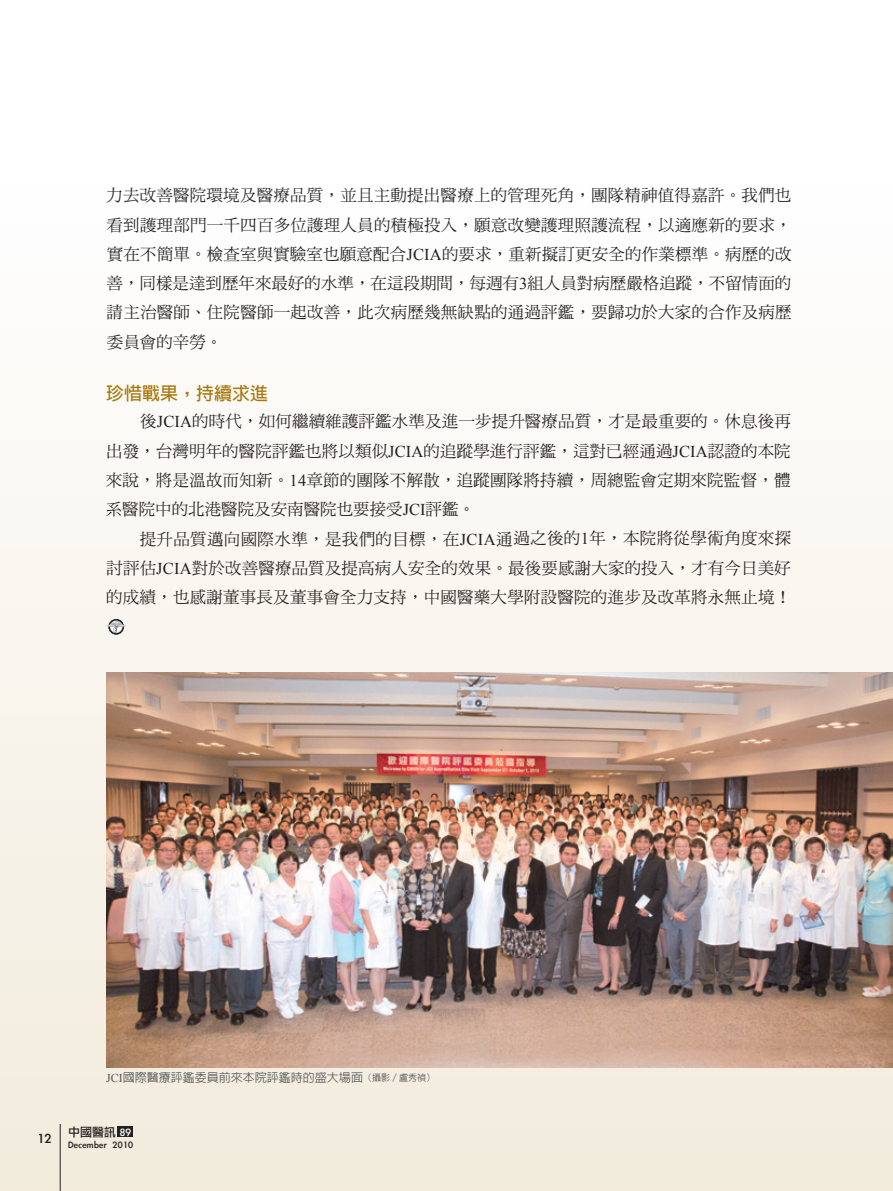
<style>
.page{position:relative;width:893px;height:1191px;background:#fff}
.page>*{position:absolute;margin:0;border:0;box-sizing:border-box;transform-origin:0 0}
.t1{font:700 18px "Lin Gothic";color:#a7790f}
.t2{font:16.5px/29.2px "DF Ming Std W5";letter-spacing:.015em;color:#231f20;text-align:justify}
.t3{font:15px "Li Gothic Med";color:#231f20}
.t4{font:500 12px "Lin Gothic";color:#57585a}
.t5{font:12px "Li Gothic Med";color:#231f20}
.t6{font:10.5px "Li Gothic Med";letter-spacing:.03em;color:#231f20}
.s1{font-family:"Times New Roman"}
.s2{font-family:"Times New Roman";font-weight:400}
.s3{font-size:9px}
.s4{color:#fff}
</style>
<div class="page">
<div style="left:0;top:0;width:893px;height:1191px;background:linear-gradient(to bottom,#fff,#f2ecdd)"></div>
<img style="left:106px;top:672px;width:787px;height:395px">
<svg style="left:108px;top:619px;width:16px;height:15px"></svg>
<svg style="left:106px;top:620px;width:20px;height:13px"></svg>
<div style="left:118px;top:1126px;width:15px;height:11px;background:#231f20"></div>
<hr style="left:60px;top:1124px;width:1px;height:67px;background:#231f20">
<p class="t2" style="left:106px;top:180px;width:687px">力去改善醫院環境及醫療品質，並且主動提出醫療上的管理死角，團隊精神值得嘉許。我們也看到護理部門一千四百多位護理人員的積極投入，願意改變護理照護流程，以適應新的要求，實在不簡單。檢查室與實驗室也願意配合<span class="s1">JCIA</span>的要求，重新擬訂更安全的作業標準。病歷的改善，同樣是達到歷年來最好的水準，在這段期間，每週有<span class="s1">3</span>組人員對病歷嚴格追蹤，不留情面的請主治醫師、住院醫師一起改善，此次病歷幾無缺點的通過評鑑，要歸功於大家的合作及病歷委員會的辛勞。</p>
<p class="t1" style="left:106px;top:384px;width:163px">珍惜戰果，持續求進</p>
<p class="t2" style="left:106px;top:406px;width:687px;text-indent:35px">後<span class="s1">JCIA</span>的時代，如何繼續維護評鑑水準及進一步提升醫療品質，才是最重要的。休息後再出發，台灣明年的醫院評鑑也將以類似<span class="s1">JCIA</span>的追蹤學進行評鑑，這對已經通過<span class="s1">JCIA</span>認證的本院來說，將是溫故而知新。<span class="s1">14</span>章節的團隊不解散，追蹤團隊將持續，周總監會定期來院監督，體系醫院中的北港醫院及安南醫院也要接受<span class="s1">JCI</span>評鑑。</p>
<p class="t2" style="left:106px;top:523px;width:687px;text-indent:34px">提升品質邁向國際水準，是我們的目標，在<span class="s1">JCIA</span>通過之後的<span class="s1">1</span>年，本院將從學術角度來探討評估<span class="s1">JCIA</span>對於改善醫療品質及提高病人安全的效果。最後要感謝大家的投入，才有今日美好的成績，也感謝董事長及董事會全力支持，中國醫藥大學附設醫院的進步及改革將永無止境！</p>
<p class="t3" style="left:38px;top:1130px;width:15px">12</p>
<p class="t4" style="left:106px;top:1071px;width:330px"><span class="s2">JCI</span>國際醫療評鑑委員前來本院評鑑時的盛大場面<span class="s3">（攝影／盧秀禎）</span></p>
<p class="t5" style="left:68px;top:1125px;width:64px">中國醫訊 <span class="s4">89</span></p>
<p class="t6" style="left:68px;top:1139px;width:66px">December 2010</p>
</div>
